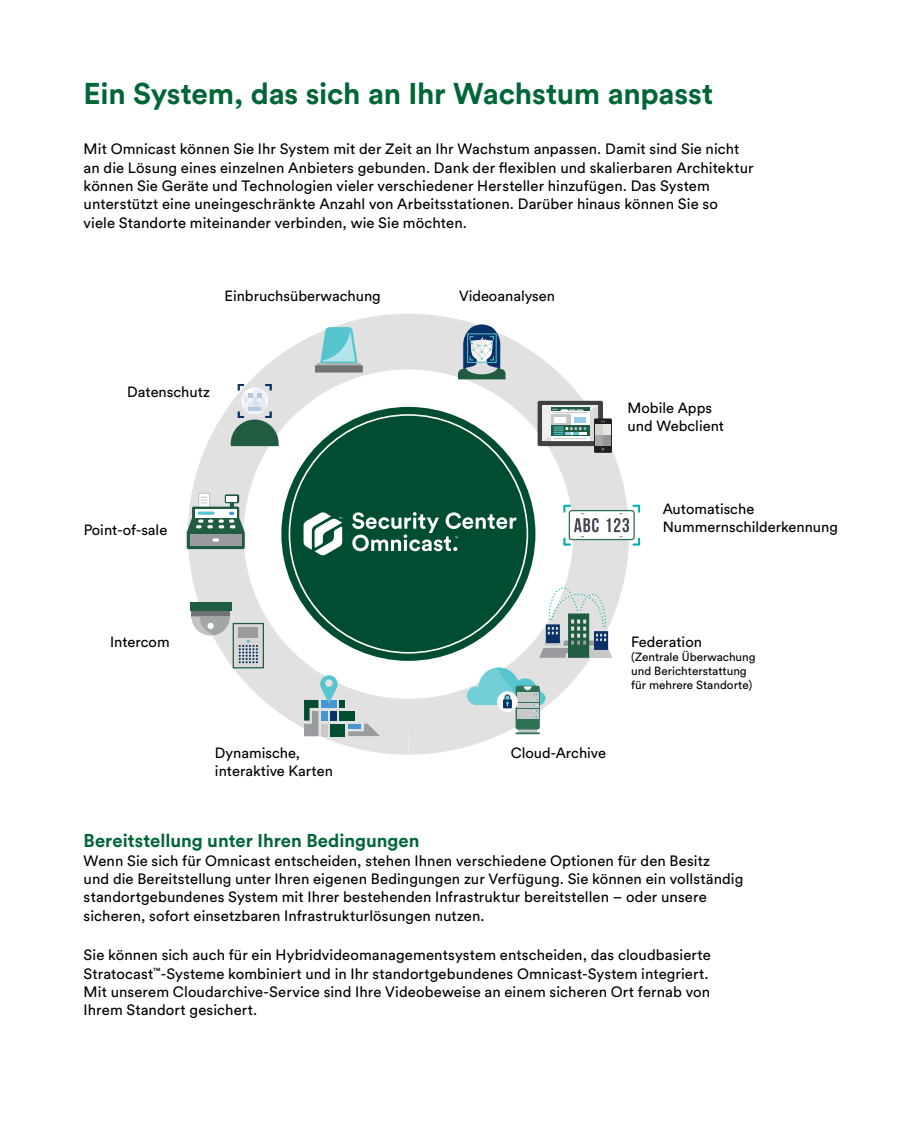
<style>
.page{position:relative;width:918px;height:1142px;background:#fff}
.page>*{position:absolute;margin:0;border:0;box-sizing:border-box;transform-origin:0 0}
.Heading_2__after{font:700 29.75px "Circular Pro";letter-spacing:-.01em;color:#006637}
.Heading_4_11_13_pt{font:700 18.38px "Circular Pro";color:#006637}
.Body_Text_9_12{font:14.88px/18.4px "Circular Pro";letter-spacing:.005em;color:#000}
.Body_Text__before_9{font:14.88px/18.4px "Circular Pro";letter-spacing:.005em;color:#000}
.t1{font:14.7px/17.7px "Circular Pro";color:#000}
.t2{font:11.72px/14.2px "Circular Pro";color:#000}
</style>
<div class="page">
<svg style="left:281px;top:407px;width:254px;height:254px;fill:#004d32"></svg>
<div style="left:188px;top:314px;width:441px;height:440px;border:56px solid #e1e1e1;border-radius:50%"></div>
<svg style="left:537px;top:401px;width:66px;height:45px"></svg>
<svg style="left:594px;top:418px;width:18px;height:35px"></svg>
<svg style="left:542px;top:406px;width:63px;height:35px"></svg>
<div style="left:595px;top:424px;width:15px;height:22px;background:#e5e5e1"></div>
<div style="left:595px;top:424px;width:8px;height:22px;background:#d2d2cf"></div>
<div style="left:595px;top:435px;width:8px;height:11px;background:#a7a9a8"></div>
<div style="left:603px;top:435px;width:7px;height:11px;background:#949594"></div>
<svg style="left:563px;top:503px;width:78px;height:43px"></svg>
<div style="left:198px;top:493px;width:12px;height:16px;border:1px solid #c3c2c4"></div>
<svg style="left:187px;top:494px;width:58px;height:55px"></svg>
<svg style="left:198px;top:511px;width:16px;height:4px"></svg>
<div style="left:226px;top:496px;width:11px;height:5px;background:#fff"></div>
<svg style="left:315px;top:327px;width:48px;height:45px;background:#92c6cb"></svg>
<hr style="left:317px;top:363px;width:43px;height:2px;background:#b6b7b5">
<svg style="left:458px;top:324px;width:47px;height:55px;background:#7c99a6"></svg>
<div style="left:330px;top:724px;width:15px;height:12px;background:#004d32"></div>
<div style="left:339px;top:711px;width:15px;height:9px;background:#004d32"></div>
<svg style="left:348px;top:723px;width:32px;height:13px"></svg>
<div style="left:339px;top:700px;width:6px;height:8px;background:#004d32"></div>
<svg style="left:304px;top:675px;width:33px;height:61px;background:#90b2b8"></svg>
<svg style="left:539px;top:587px;width:73px;height:71px;background:#abbbbb"></svg>
<div style="left:190px;top:602px;width:41px;height:9px;background:#205c40"></div>
<div style="left:191px;top:611px;width:39px;height:5px;background:#707376"></div>
<svg style="left:191px;top:616px;width:73px;height:52px"></svg>
<div style="left:207px;top:623px;width:7px;height:6px;background:#fff;border-radius:50%"></div>
<svg style="left:303px;top:512px;width:39px;height:43px"></svg>
<svg style="left:352px;top:512px;width:164px;height:39px"></svg>
<svg style="left:518px;top:729px;width:19px;height:3px"></svg>
<div style="left:515px;top:685px;width:24px;height:44px;background:#2c7255;border-radius:2px"></div>
<hr style="left:515px;top:732px;width:24px;height:2px;background:#2c7255">
<div style="left:517px;top:714px;width:21px;height:5px;background:#c7c8ca"></div>
<svg style="left:467px;top:666px;width:78px;height:51px"></svg>
<svg style="left:231px;top:383px;width:47px;height:63px;background:#99b0aa"></svg>
<p class="Heading_2__after" style="left:84px;top:73px;width:631px">Ein System, das sich an Ihr Wachstum anpasst</p>
<p class="Body_Text__before_9" style="left:84px;top:139px;width:671px">Mit Omnicast können Sie Ihr System mit der Zeit an Ihr Wachstum anpassen. Damit sind Sie nicht an die Lösung eines einzelnen Anbieters gebunden. Dank der flexiblen und skalierbaren Architektur können Sie Geräte und Technologien vieler verschiedener Hersteller hinzufügen. Das System unterstützt eine uneingeschränkte Anzahl von Arbeitsstationen. Darüber hinaus können Sie so<br>viele Standorte miteinander verbinden, wie Sie möchten.</p>
<p class="t1" style="left:224px;top:286px;width:158px">Einbruchsüberwachung</p>
<p class="t1" style="left:459px;top:286px;width:98px">Videoanalysen</p>
<p class="t1" style="left:127px;top:382px;width:84px">Datenschutz</p>
<p class="t1" style="left:627px;top:399px;width:98px">Mobile Apps und Webclient</p>
<p class="t1" style="left:662px;top:500px;width:93px">Automatische</p>
<p class="t1" style="left:84px;top:520px;width:85px">Point-of-sale</p>
<p class="t1" style="left:662px;top:517px;width:177px">Nummernschilderkennung</p>
<p class="t1" style="left:110px;top:632px;width:61px">Intercom</p>
<p class="t1" style="left:215px;top:743px;width:87px">Dynamische,</p>
<p class="t1" style="left:510px;top:743px;width:97px">Cloud-Archive</p>
<p class="t1" style="left:215px;top:761px;width:119px">interaktive Karten</p>
<p class="t1" style="left:631px;top:632px;width:72px">Federation</p>
<p class="t2" style="left:631px;top:649px;width:126px">(Zentrale Überwachung und Berichterstattung für mehrere Standorte)</p>
<p class="Heading_4_11_13_pt" style="left:84px;top:828px;width:337px">Bereitstellung unter Ihren Bedingungen</p>
<p class="Body_Text_9_12" style="left:84px;top:850px;width:661px">Wenn Sie sich für Omnicast entscheiden, stehen Ihnen verschiedene Optionen für den Besitz<br>und die Bereitstellung unter Ihren eigenen Bedingungen zur Verfügung. Sie können ein vollständig standortgebundenes System mit Ihrer bestehenden Infrastruktur bereitstellen – oder unsere sicheren, sofort einsetzbaren Infrastrukturlösungen nutzen.</p>
<p class="Body_Text_9_12" style="left:84px;top:945px;width:628px">Sie können sich auch für ein Hybridvideomanagementsystem entscheiden, das cloudbasierte Stratocast<sup>™</sup>-Systeme kombiniert und in Ihr standortgebundenes Omnicast-System integriert.<br>Mit unserem Cloudarchive-Service sind Ihre Videobeweise an einem sicheren Ort fernab von Ihrem Standort gesichert.</p>
</div>
